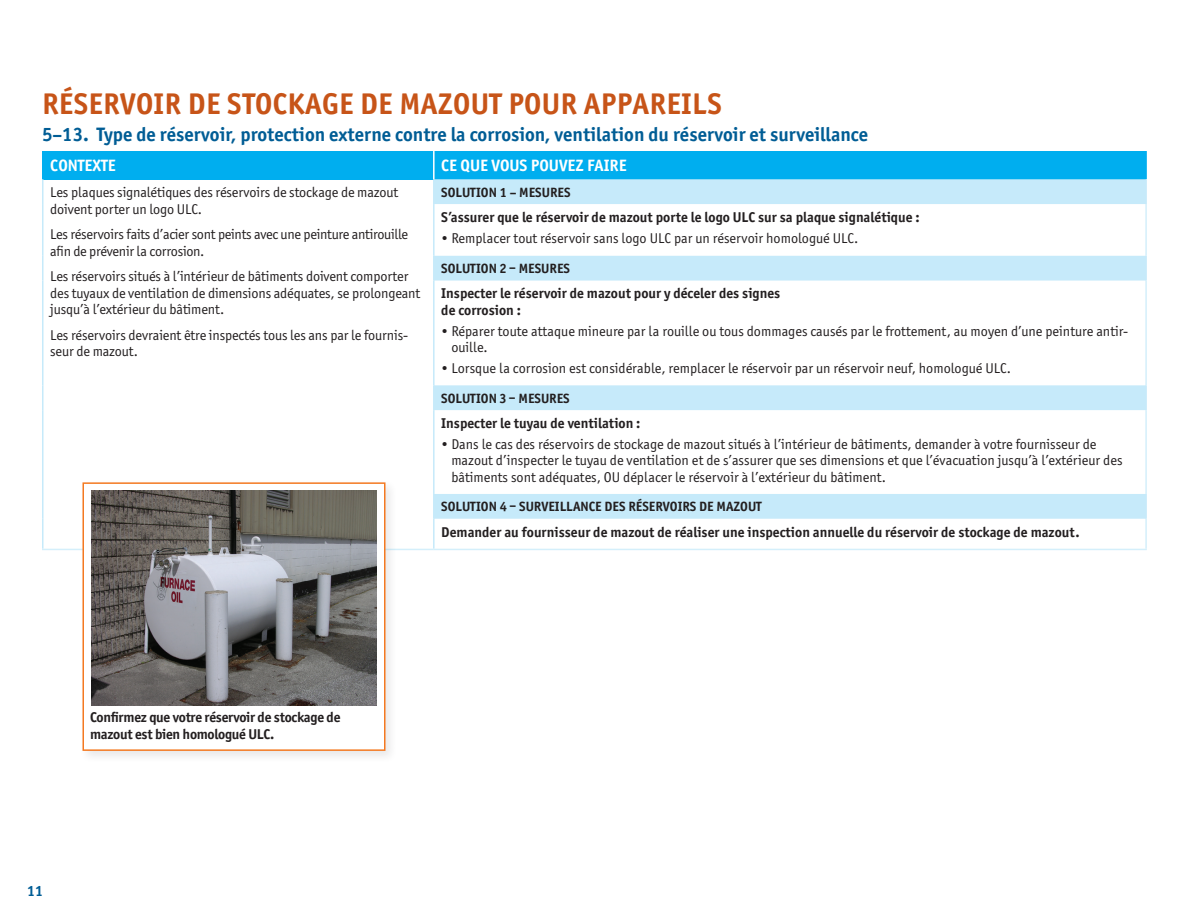
<style>
.page{position:relative;width:1188px;height:918px;background:#fff}
.page>*{position:absolute;margin:0;border:0;box-sizing:border-box;transform-origin:0 0}
.t1{font:700 30px "Officina Sans ITC Pro";letter-spacing:.01em;color:#c75418}
.t2{font:700 19.5px "Officina Sans ITC Pro";color:#005d95}
.t3{font:700 16.5px "Officina Sans ITC Pro";color:#fff}
.t4{font:700 15px "Officina Sans ITC Pro";color:#005d95}
.t5{font:14.25px/16.5px "Officina Sans ITC Pro";color:#231f20}
.t6{font:700 14.25px/16.5px "Officina Sans ITC Pro";color:#231f20}
.t7{font:14.25px/16.5px "Officina Sans ITC Pro";letter-spacing:-.02em;color:#231f20}
.t8{font:700 14.25px/16.5px "Officina Sans ITC Pro";letter-spacing:-.02em;color:#231f20}
.t9{font:700 13.5px "Officina Sans ITC Pro";color:#231f20}
</style>
<div class="page">
<div style="left:43px;top:151px;width:391px;height:28px;background:#00aeef"></div>
<div style="left:434px;top:151px;width:712px;height:28px;background:#00aeef"></div>
<svg style="left:435px;top:179px;width:710px;height:340px"></svg>
<hr style="left:433px;top:256px;width:2px;height:25px;background:#c6eafa">
<hr style="left:1145px;top:256px;width:2px;height:25px;background:#c6eafa">
<hr style="left:433px;top:385px;width:2px;height:25px;background:#c6eafa">
<hr style="left:1145px;top:385px;width:2px;height:25px;background:#c6eafa">
<hr style="left:433px;top:494px;width:2px;height:25px;background:#c6eafa">
<hr style="left:1145px;top:494px;width:2px;height:25px;background:#c6eafa">
<hr style="left:42px;top:151px;width:2px;height:28px;background:#00aeef">
<hr style="left:42px;top:179px;width:2px;height:25px;background:#c6eafa">
<hr style="left:42px;top:204px;width:2px;height:52px;background:#c6eafa">
<hr style="left:433px;top:204px;width:2px;height:52px;background:#c6eafa">
<hr style="left:42px;top:256px;width:2px;height:25px;background:#c6eafa">
<hr style="left:42px;top:281px;width:2px;height:104px;background:#c6eafa">
<hr style="left:433px;top:281px;width:2px;height:104px;background:#c6eafa">
<hr style="left:42px;top:385px;width:2px;height:25px;background:#c6eafa">
<hr style="left:42px;top:410px;width:2px;height:84px;background:#c6eafa">
<hr style="left:433px;top:410px;width:2px;height:84px;background:#c6eafa">
<hr style="left:42px;top:494px;width:2px;height:25px;background:#c6eafa">
<hr style="left:42px;top:519px;width:2px;height:30px;background:#c6eafa">
<hr style="left:433px;top:519px;width:2px;height:30px;background:#c6eafa">
<hr style="left:433px;top:151px;width:2px;height:28px;background:#fff">
<hr style="left:1145px;top:204px;width:2px;height:52px;background:#d4effb">
<hr style="left:1145px;top:281px;width:2px;height:104px;background:#d4effb">
<hr style="left:1145px;top:410px;width:2px;height:84px;background:#d4effb">
<hr style="left:1145px;top:519px;width:2px;height:30px;background:#d4effb">
<hr style="left:1145px;top:151px;width:2px;height:28px;background:#00aeef">
<hr style="left:433px;top:179px;width:2px;height:25px;background:#c6eafa">
<hr style="left:1145px;top:179px;width:2px;height:25px;background:#c6eafa">
<hr style="left:42px;top:549px;width:392px;height:1px;background:#d4effb">
<hr style="left:434px;top:549px;width:713px;height:1px;background:#d4effb">
<div style="left:79px;top:479px;width:319px;height:284px;background:#f9f9f9"></div>
<div style="left:82px;top:482px;width:304px;height:269px;background:#fff;border:2px solid #f47921"></div>
<img style="left:91px;top:491px;width:286px;height:214px">
<h1 class="t1" style="left:42px;top:85px;width:682px">RÉSERVOIR DE STOCKAGE DE MAZOUT POUR APPAREILS</h1>
<h2 class="t2" style="left:42px;top:122px;width:828px">5–13. Type de réservoir, protection externe contre la corrosion, ventilation du réservoir et surveillance</h2>
<p class="t3" style="left:50px;top:155px;width:67px">CONTEXTE</p>
<p class="t3" style="left:441px;top:155px;width:187px">CE QUE VOUS POUVEZ FAIRE</p>
<p class="t5" style="left:50px;top:184px;width:349px">Les plaques signalétiques des réservoirs de stockage de mazout doivent porter un logo ULC.</p>
<p class="t7" style="left:50px;top:226px;width:359px">Les réservoirs faits d’acier sont peints avec une peinture antirouille afin de prévenir la corrosion.</p>
<p class="t5" style="left:50px;top:268px;width:372px">Les réservoirs situés à l’intérieur de bâtiments doivent comporter des tuyaux de ventilation de dimensions adéquates, se prolongeant jusqu’à l’extérieur du bâtiment.</p>
<p class="t5" style="left:50px;top:326px;width:359px">Les réservoirs devraient être inspectés tous les ans par le fournis&shy;seur de mazout.</p>
<p class="t9" style="left:441px;top:184px;width:131px">SOLUTION 1 – MESURES</p>
<p class="t6" style="left:441px;top:209px;width:480px">S’assurer que le réservoir de mazout porte le logo ULC sur sa plaque signalétique :</p>
<p class="t5" style="left:441px;top:230px;width:419px">• Remplacer tout réservoir sans logo ULC par un réservoir homologué ULC.</p>
<p class="t9" style="left:441px;top:260px;width:130px">SOLUTION 2 – MESURES</p>
<p class="t6" style="left:441px;top:285px;width:340px">Inspecter le réservoir de mazout pour y déceler des signes de corrosion :</p>
<p class="t5" style="left:451px;top:323px;width:678px;text-indent:-10px">• Réparer toute attaque mineure par la rouille ou tous dommages causés par le frottement, au moyen d’une peinture antir&shy;ouille.</p>
<p class="t5" style="left:441px;top:360px;width:571px">• Lorsque la corrosion est considérable, remplacer le réservoir par un réservoir neuf, homologué ULC.</p>
<p class="t9" style="left:441px;top:390px;width:130px">SOLUTION 3 – MESURES</p>
<p class="t6" style="left:441px;top:415px;width:201px">Inspecter le tuyau de ventilation :</p>
<p class="t5" style="left:451px;top:436px;width:673px;text-indent:-10px">• Dans le cas des réservoirs de stockage de mazout situés à l’intérieur de bâtiments, demander à votre fournisseur de mazout d’inspecter le tuyau de ventilation et de s’assurer que ses dimensions et que l’évacuation jusqu’à l’extérieur des bâtiments sont adéquates, OU déplacer le réservoir à l’extérieur du bâtiment.</p>
<p class="t9" style="left:441px;top:498px;width:322px">SOLUTION 4 – SURVEILLANCE DES RÉSERVOIRS DE MAZOUT</p>
<p class="t6" style="left:441px;top:523px;width:640px">Demander au fournisseur de mazout de réaliser une inspection annuelle du réservoir de stockage de mazout.</p>
<p class="t8" style="left:90px;top:709px;width:252px">Confirmez que votre réservoir de stockage de mazout est bien homologué ULC.</p>
<p class="t4" style="left:27px;top:882px;width:18px">11</p>
</div>
